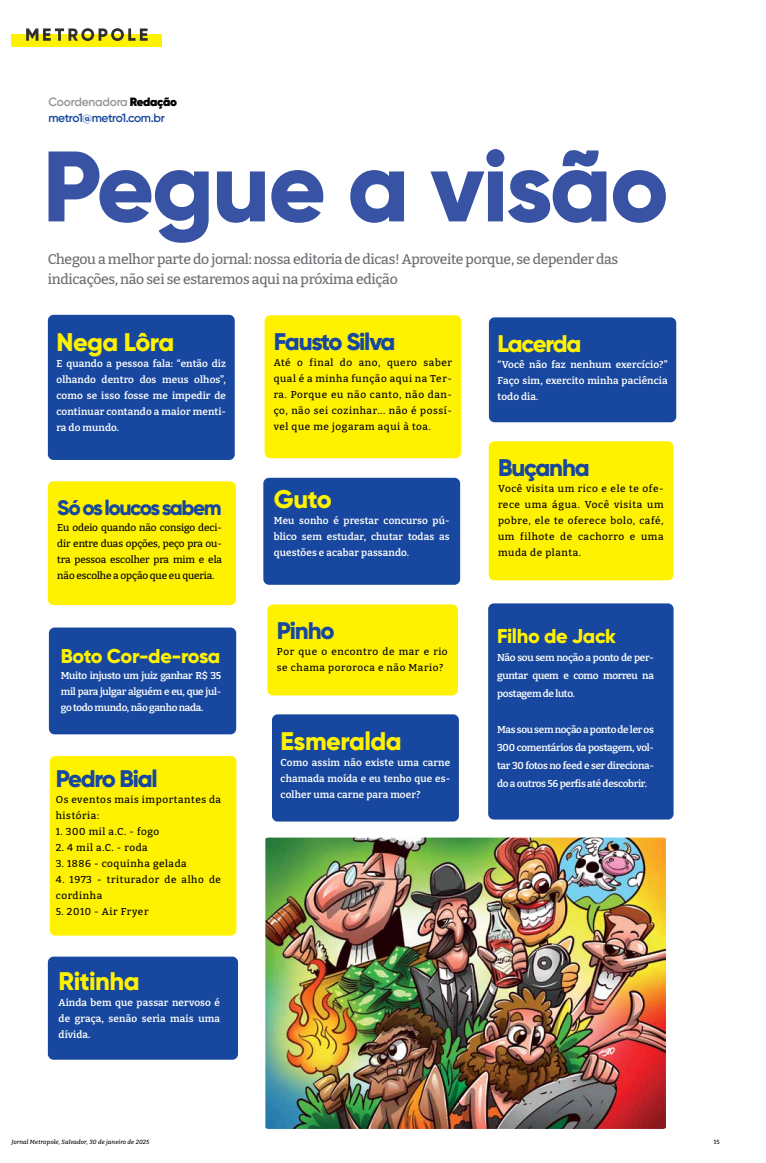
<style>
.page{position:relative;width:766px;height:1163px;background:#fff}
.page>*{position:absolute;margin:0;border:0;box-sizing:border-box;transform-origin:0 0}
.t1{font:800 99.8px "Gilroy";letter-spacing:-.02em;color:#3953a4}
.t2{font:800 25.5px "Gilroy";letter-spacing:-.02em;color:#fff200}
.t3{font:800 24px "Gilroy";letter-spacing:-.05em;color:#17479e}
.t4{font:800 24px "Gilroy";letter-spacing:-.05em;color:#fff200}
.t5{font:800 21px "Gilroy";letter-spacing:-.07em;color:#17479e}
.t6{font:800 20px "Gilroy";letter-spacing:-.02em;color:#fff200}
.t7{font:500 14px/20px "Bitter";letter-spacing:-.02em;color:#6d6e71}
.t8{font:600 12px/16px "Gilroy";letter-spacing:-.03em;color:#17479e}
.t9{font:600 10px/16px "Bitter";color:#fff;text-align:justify}
.t10{font:500 10px/16px "Bitter";letter-spacing:.06em;color:#000;text-align:justify}
.t11{font:600 10px "Bitter";letter-spacing:-.03em;color:#fff}
.t12{font:italic 500 6px "Bitter";letter-spacing:.02em;color:#000}
.t13{font:500 6px "Bitter";color:#000}
.s1{color:#939598}
.s2{font-weight:800;color:#000}
</style>
<div class="page">
<div style="left:11px;top:34px;width:150px;height:12px;background:#fff200"></div>
<svg style="left:26px;top:28px;width:121px;height:13px"></svg>
<div style="left:264px;top:315px;width:197px;height:143px;background:#fff200;border-radius:6px"></div>
<div style="left:48px;top:315px;width:187px;height:145px;background:#17479e;border-radius:6px"></div>
<div style="left:272px;top:714px;width:187px;height:107px;background:#17479e;border-radius:6px"></div>
<div style="left:488px;top:441px;width:185px;height:139px;background:#fff200;border-radius:6px"></div>
<div style="left:267px;top:604px;width:191px;height:91px;background:#fff200;border-radius:6px"></div>
<div style="left:488px;top:603px;width:185px;height:216px;background:#17479e;border-radius:6px"></div>
<div style="left:48px;top:481px;width:188px;height:124px;background:#fff200;border-radius:6px"></div>
<div style="left:263px;top:477px;width:197px;height:107px;background:#17479e;border-radius:6px"></div>
<div style="left:50px;top:755px;width:186px;height:180px;background:#fff200;border-radius:6px"></div>
<div style="left:48px;top:956px;width:190px;height:103px;background:#17479e;border-radius:6px"></div>
<div style="left:489px;top:317px;width:187px;height:105px;background:#17479e;border-radius:6px"></div>
<div style="left:49px;top:627px;width:187px;height:107px;background:#17479e;border-radius:6px"></div>
<img style="left:265px;top:837px;width:400px;height:291px">
<p class="t8" style="left:48px;top:93px;width:130px"><span class="s1">Coordenadora</span> <span class="s2">Redação </span>metro1@metro1.com.br</p>
<h1 class="t1" style="left:42px;top:123px;width:627px">Pegue a visão</h1>
<h3 class="t7" style="left:48px;top:249px;width:572px">Chegou a melhor parte do jornal: nossa editoria de dicas! Aproveite porque, se depender das indicações, não sei se estaremos aqui na próxima edição</h3>
<h2 class="t2" style="left:56px;top:325px;width:119px">Nega Lôra</h2>
<p class="t9" style="left:56px;top:355px;width:171px">E quando a pessoa fala: “então diz olhando dentro dos meus olhos”, como se isso fosse me impedir de continuar contando a maior menti&shy;ra do mundo.</p>
<h3 class="t5" style="left:57px;top:494px;width:166px">Só os loucos sabem</h3>
<p class="t10" style="left:57px;top:519px;width:166px">Eu odeio quando não consigo deci&shy;dir entre duas opções, peço pra ou&shy;tra pessoa escolher pra mim e ela não escolhe a opção que eu queria.</p>
<h3 class="t3" style="left:273px;top:326px;width:123px">Fausto Silva</h3>
<p class="t10" style="left:273px;top:354px;width:180px">Até o final do ano, quero saber qual é a minha função aqui na Ter&shy;ra. Porque eu não canto, não dan&shy;ço, não sei cozinhar... não é possí&shy;vel que me jogaram aqui à toa.</p>
<h2 class="t2" style="left:274px;top:483px;width:59px">Guto</h2>
<p class="t9" style="left:274px;top:512px;width:177px">Meu sonho é prestar concurso pú&shy;blico sem estudar, chutar todas as questões e acabar passando.</p>
<h3 class="t4" style="left:497px;top:328px;width:85px">Lacerda</h3>
<p class="t9" style="left:497px;top:356px;width:171px">“Você não faz nenhum exercício?” Faço sim, exercito minha paciência todo dia.</p>
<h3 class="t3" style="left:498px;top:452px;width:93px">Buçanha</h3>
<p class="t10" style="left:498px;top:480px;width:167px">Você visita um rico e ele te ofe&shy;rece uma água. Você visita um pobre, ele te oferece bolo, café, um filhote de cachorro e uma muda de planta.</p>
<h3 class="t3" style="left:277px;top:615px;width:59px">Pinho</h3>
<p class="t10" style="left:277px;top:643px;width:172px">Por que o encontro de mar e rio se chama pororoca e não Mario?</p>
<h3 class="t6" style="left:497px;top:623px;width:120px">Filho de Jack</h3>
<p class="t9" style="left:497px;top:648px;width:158px;line-height:18px">Não sou sem noção a ponto de per&shy;guntar quem e como morreu na postagem de luto.</p>
<p class="t9" style="left:497px;top:720px;width:158px;line-height:18px">Mas sou sem noção a ponto de ler os 300 comentários da postagem, vol&shy;tar 30 fotos no feed e ser direciona-</p>
<h3 class="t6" style="left:61px;top:643px;width:161px">Boto Cor-de-rosa</h3>
<p class="t9" style="left:61px;top:666px;width:162px">Muito injusto um juiz ganhar R$ 35 mil para julgar alguém e eu, que jul&shy;go todo mundo, não ganho nada.</p>
<h2 class="t2" style="left:280px;top:725px;width:123px">Esmeralda</h2>
<p class="t9" style="left:280px;top:754px;width:171px">Como assim não existe uma carne chamada moída e eu tenho que es&shy;colher uma carne para moer?</p>
<h3 class="t3" style="left:56px;top:763px;width:103px">Pedro Bial</h3>
<p class="t11" style="left:497px;top:777px;width:151px">do a outros 56 perfis até descobrir.</p>
<p class="t10" style="left:56px;top:791px;width:167px">Os eventos mais importantes da história:</p>
<p class="t10" style="left:56px;top:823px;width:105px">1. 300 mil a.C. - fogo</p>
<p class="t10" style="left:56px;top:839px;width:93px">2. 4 mil a.C. - roda</p>
<p class="t10" style="left:56px;top:855px;width:132px">3. 1886 - coquinha gelada</p>
<p class="t10" style="left:56px;top:871px;width:167px">4. 1973 - triturador de alho de cordinha</p>
<p class="t10" style="left:56px;top:903px;width:94px">5. 2010 - Air Fryer</p>
<h2 class="t2" style="left:59px;top:964px;width:83px">Ritinha</h2>
<p class="t9" style="left:59px;top:993px;width:163px">Ainda bem que passar nervoso é de graça, senão seria mais uma dívida.</p>
<p class="t12" style="left:11px;top:1137px;width:140px">Jornal Metropole, Salvador, 30 de janeiro de 2025</p>
<p class="t13" style="left:713px;top:1137px;width:7px">15</p>
</div>
